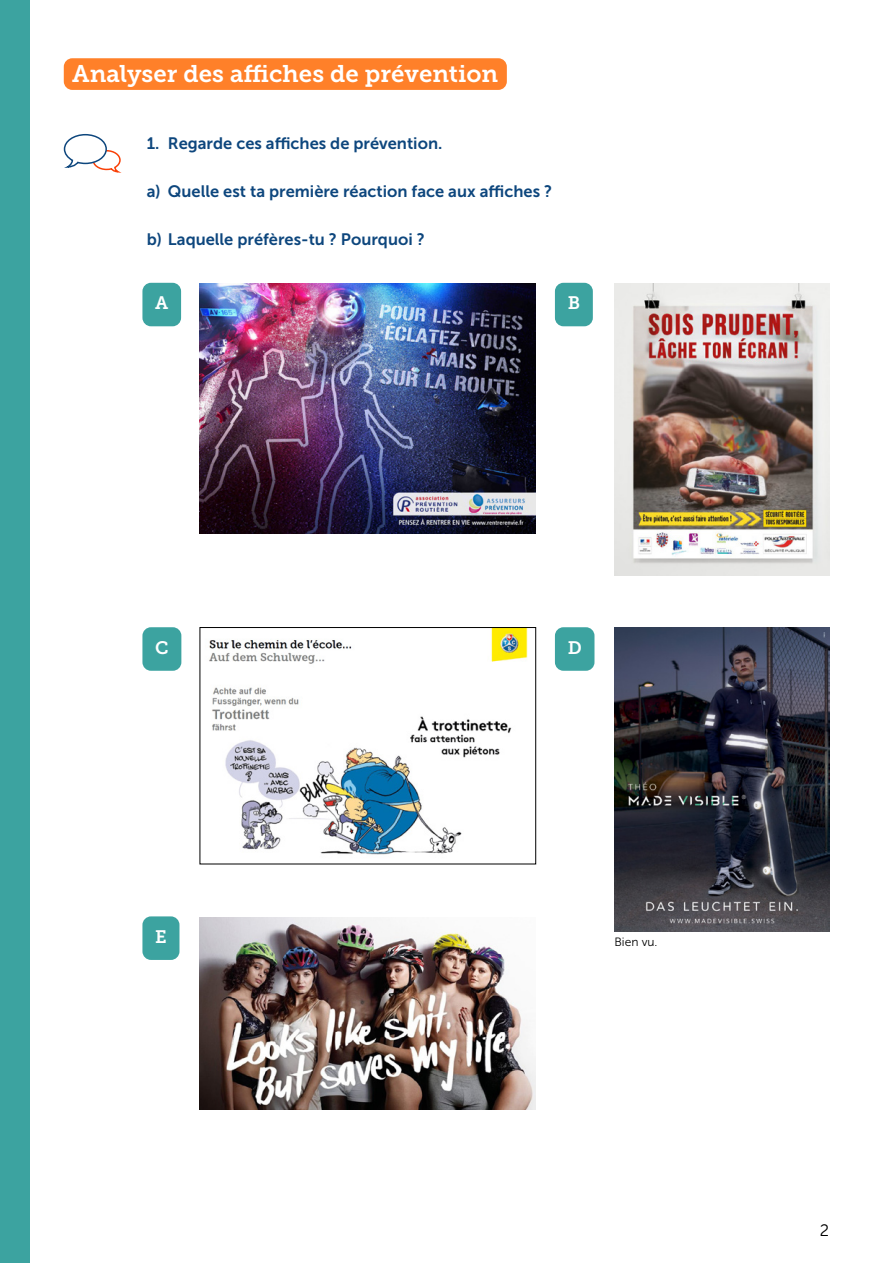
<style>
.page{position:relative;width:893px;height:1263px;background:#fff}
.page>*{position:absolute;margin:0;border:0;box-sizing:border-box;transform-origin:0 0}
.t1{font:24px "Museo Slab 700";color:#fff}
.t2{font:18px "Museo Slab 700";color:#fff}
.t3{font:16.5px "Museo Sans 700";color:#0d467d}
.t4{font:16.5px "Museo Sans 300";color:#000}
.t5{font:12px "Museo Sans 300";color:#000}
</style>
<div class="page">
<div style="left:0;top:0;width:30px;height:1263px;background:#3ca3a0"></div>
<div style="left:64px;top:58px;width:443px;height:32px;background:#ff8029;border-radius:9px"></div>
<svg style="left:63px;top:134px;width:58px;height:39px"></svg>
<img style="left:614px;top:284px;width:215px;height:291px">
<img style="left:200px;top:284px;width:336px;height:249px">
<img style="left:614px;top:627px;width:215px;height:304px">
<img style="left:200px;top:917px;width:336px;height:192px">
<div style="left:142px;top:283px;width:39px;height:43px;background:#3ca3a0;border-radius:9px"></div>
<img style="left:209px;top:629px;width:319px;height:226px">
<div style="left:200px;top:627px;width:336px;height:237px;border:1px solid #000"></div>
<div style="left:555px;top:283px;width:38px;height:43px;background:#3ca3a0;border-radius:9px"></div>
<div style="left:142px;top:627px;width:39px;height:44px;background:#3ca3a0;border-radius:9px"></div>
<div style="left:555px;top:627px;width:39px;height:44px;background:#3ca3a0;border-radius:9px"></div>
<div style="left:142px;top:916px;width:37px;height:44px;background:#3ca3a0;border-radius:9px"></div>
<h1 class="t1" style="left:72px;top:60px;width:428px">Analyser des affiches de prévention</h1>
<p class="t3" style="left:147px;top:134px;width:297px">1. Regarde ces affiches de prévention.</p>
<p class="t3" style="left:147px;top:182px;width:407px">a) Quelle est ta première réaction face aux affiches ?</p>
<p class="t3" style="left:147px;top:230px;width:280px">b) Laquelle préfères-tu ? Pourquoi ?</p>
<p class="t2" style="left:155px;top:293px;width:15px">A</p>
<p class="t2" style="left:568px;top:293px;width:14px">B</p>
<p class="t2" style="left:155px;top:637px;width:15px">C</p>
<p class="t2" style="left:568px;top:637px;width:16px">D</p>
<p class="t2" style="left:155px;top:926px;width:13px">E</p>
<p class="t5" style="left:614px;top:935px;width:45px">Bien vu.</p>
<p class="t4" style="left:820px;top:1221px;width:11px">2</p>
</div>
